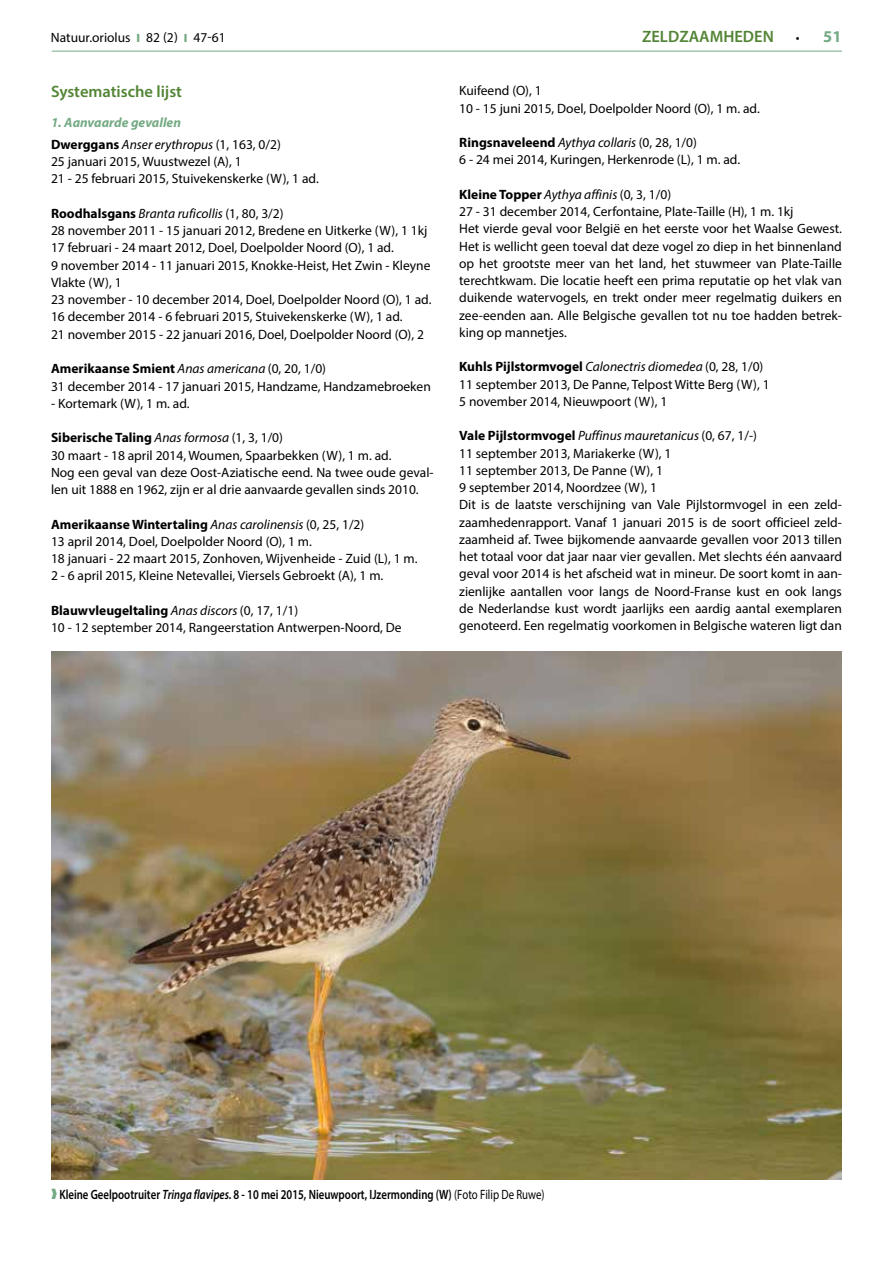
<style>
.page{position:relative;width:893px;height:1263px;background:#fff}
.page>*{position:absolute;margin:0;border:0;box-sizing:border-box;transform-origin:0 0}
.t1{font:600 16.5px "Myriad Pro";color:#538535}
.t2{font:700 16.5px "Myriad Pro";color:#75aa84}
.t3{font:13.5px/17.2px "Myriad Pro";color:#000}
.t4{font:600 13.5px "Myriad Pro";color:#000;scale:.8 1}
.t5{font:italic 700 13.5px/21.5px "Myriad Pro";color:#75aa84}
.s1{font-weight:900;font-size:12px;color:#75aa84}
.s2{color:#fff}
.s3{font-weight:400;font-size:13.5px;color:#000}
.s4{font-style:normal;color:#000}
.s5{font-weight:400;color:#000}
.s6{font-weight:400;font-style:normal;color:#000}
.s7{font-weight:700}
.s8{font-style:italic}
.s9{color:#75aa84}
.s10{font-weight:400}
</style>
<div class="page">
<hr style="left:52px;top:51px;width:790px;height:1px;background:#75aa84">
<img style="left:51px;top:652px;width:791px;height:527px">
<p class="t3" style="left:51px;top:28px;width:176px">Natuur.oriolus <span class="s1">I</span> 82 (2) <span class="s1">I</span> <span class="s2">20 30</span></p>
<p class="t1" style="left:642px;top:25px;width:133px">ZELDZAAMHEDEN</p>
<p class="t2" style="left:796px;top:25px;width:47px"><span class="s3">•</span> 51</p>
<p class="t3" style="left:193px;top:28px;width:34px">47-61</p>
<p class="t1" style="left:51px;top:81px;width:133px">Systematische lijst</p>
<p class="t5" style="left:51px;top:112px;width:231px">1. Aanvaarde gevallen<br><span class="s4">Dwerggans</span> <span class="s5">Anser erythropus</span> <span class="s6">(1, 163, 0/2)</span></p>
<p class="t3" style="left:51px;top:153px;width:269px">25 januari 2015, Wuustwezel (A), 1<br>21 - 25 februari 2015, Stuivekenskerke (W), 1 ad.</p>
<p class="t3" style="left:51px;top:205px;width:382px"><span class="s7">Roodhalsgans</span> <span class="s8">Branta ruficollis</span> (1, 80, 3/2)<br>28 november 2011 - 15 januari 2012, Bredene en Uitkerke (W), 1 1kj 17 februari - 24 maart 2012, Doel, Doelpolder Noord (O), 1 ad.<br>9 november 2014 - 11 januari 2015, Knokke-Heist, Het Zwin - Kleyne Vlakte (W), 1<br>23 november - 10 december 2014, Doel, Doelpolder Noord (O), 1 ad.<br>16 december 2014 - 6 februari 2015, Stuivekenskerke (W), 1 ad.<br>21 november 2015 - 22 januari 2016, Doel, Doelpolder Noord (O), 2</p>
<p class="t3" style="left:51px;top:360px;width:381px"><span class="s7">Amerikaanse Smient</span> <span class="s8">Anas americana</span> (0, 20, 1/0)<br>31 december 2014 - 17 januari 2015, Handzame, Handzamebroeken</p>
<p class="t3" style="left:51px;top:394px;width:140px">- Kortemark (W), 1 m. ad.</p>
<p class="t3" style="left:51px;top:429px;width:384px"><span class="s7">Siberische Taling</span> <span class="s8">Anas formosa</span> (1, 3, 1/0)<br>30 maart - 18 april 2014, Woumen, Spaarbekken (W), 1 m. ad.<br>Nog een geval van deze Oost-Aziatische eend. Na twee oude geval&shy;len uit 1888 en 1962, zijn er al drie aanvaarde gevallen sinds 2010.</p>
<p class="t3" style="left:51px;top:515px;width:368px"><span class="s7">Amerikaanse Wintertaling</span> <span class="s8">Anas carolinensis</span> (0, 25, 1/2)<br>13 april 2014, Doel, Doelpolder Noord (O), 1 m.<br>18 januari - 22 maart 2015, Zonhoven, Wijvenheide - Zuid (L), 1 m.<br>2 - 6 april 2015, Kleine Netevallei, Viersels Gebroekt (A), 1 m.</p>
<p class="t3" style="left:51px;top:601px;width:352px"><span class="s7">Blauwvleugeltaling</span> <span class="s8">Anas discors</span> (0, 17, 1/1)<br>10 - 12 september 2014, Rangeerstation Antwerpen-Noord, De</p>
<p class="t3" style="left:459px;top:82px;width:302px">Kuifeend (O), 1<br>10 - 15 juni 2015, Doel, Doelpolder Noord (O), 1 m. ad.</p>
<p class="t3" style="left:459px;top:134px;width:282px"><span class="s7">Ringsnaveleend</span> <span class="s8">Aythya collaris</span> (0, 28, 1/0)<br>6 - 24 mei 2014, Kuringen, Herkenrode (L), 1 m. ad.</p>
<p class="t3" style="left:459px;top:185px;width:384px"><span class="s7">Kleine Topper</span> <span class="s8">Aythya affinis</span> (0, 3, 1/0)<br>27 - 31 december 2014, Cerfontaine, Plate-Taille (H), 1 m. 1kj<br>Het vierde geval voor België en het eerste voor het Waalse Gewest.<br>Het is wellicht geen toeval dat deze vogel zo diep in het binnenland op het grootste meer van het land, het stuwmeer van Plate-Taille terechtkwam. Die locatie heeft een prima reputatie op het vlak van duikende watervogels, en trekt onder meer regelmatig duikers en zee-eenden aan. Alle Belgische gevallen tot nu toe hadden betrek&shy;king op mannetjes.</p>
<p class="t3" style="left:459px;top:358px;width:312px"><span class="s7">Kuhls Pijlstormvogel</span> <span class="s8">Calonectris diomedea</span> (0, 28, 1/0)<br>11 september 2013, De Panne, Telpost Witte Berg (W), 1<br>5 november 2014, Nieuwpoort (W), 1</p>
<p class="t3" style="left:459px;top:427px;width:384px"><span class="s7">Vale Pijlstormvogel</span> <span class="s8">Puffinus mauretanicus</span> (0, 67, 1/-)<br>11 september 2013, Mariakerke (W), 1<br>11 september 2013, De Panne (W), 1<br>9 september 2014, Noordzee (W), 1<br>Dit is de laatste verschijning van Vale Pijlstormvogel in een zeld&shy;zaamhedenrapport. Vanaf 1 januari 2015 is de soort officieel zeld&shy;zaamheid af. Twee bijkomende aanvaarde gevallen voor 2013 tillen het totaal voor dat jaar naar vier gevallen. Met slechts één aanvaard geval voor 2014 is het afscheid wat in mineur. De soort komt in aan&shy;zienlijke aantallen voor langs de Noord-Franse kust en ook langs de Nederlandse kust wordt jaarlijks een aardig aantal exemplaren genoteerd. Een regelmatig voorkomen in Belgische wateren ligt dan</p>
<p class="t4" style="left:51px;top:1186px;width:618px"><span class="s9">❱</span> Kleine Geelpootruiter <span class="s8">Tringa flavipes.</span> 8 - 10 mei 2015, Nieuwpoort, IJzermonding (W) <span class="s10">(Foto Filip De Ruwe)</span></p>
</div>
